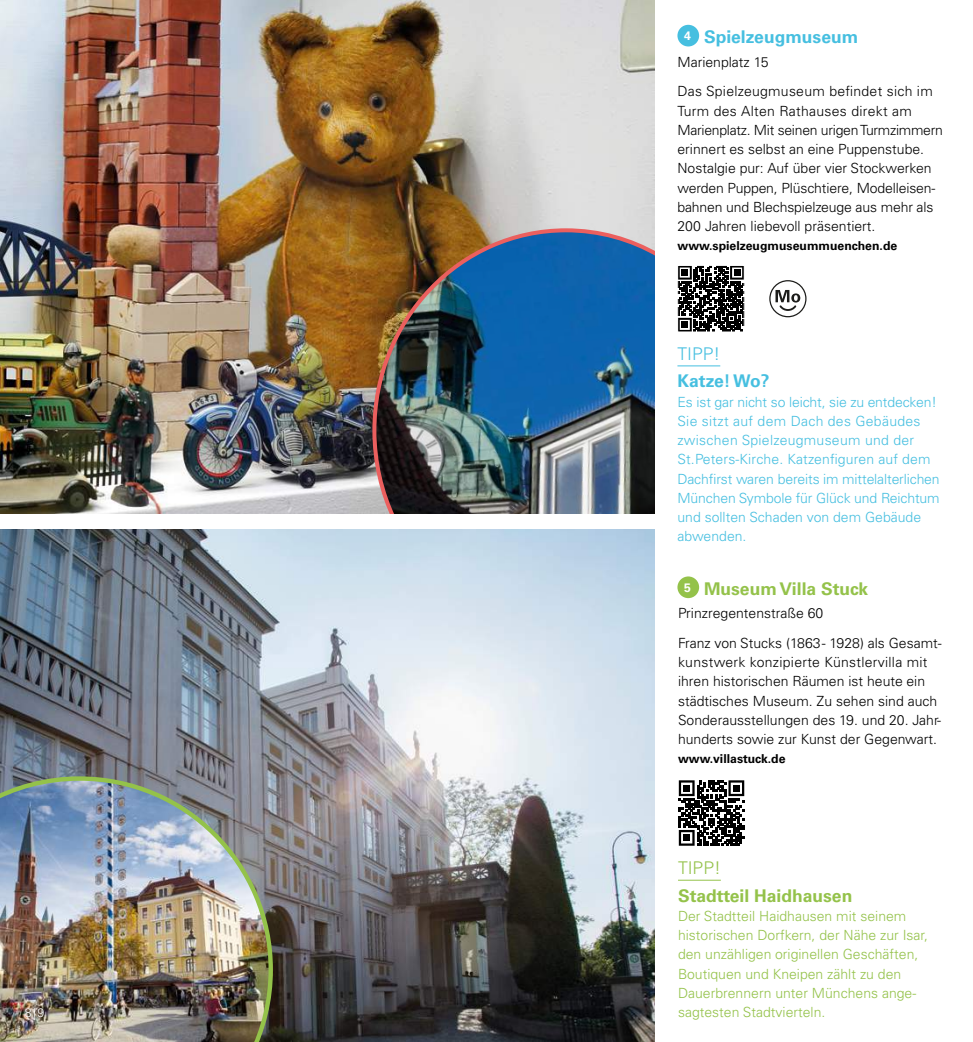
<style>
.page{position:relative;width:973px;height:1042px;background:#fff}
.page>*{position:absolute;margin:0;border:0;box-sizing:border-box;transform-origin:0 0}
.t1{font:700 17.5px "Univers LT Pro 65";color:#94c24a}
.t2{font:700 17.5px "Univers LT Pro 65";color:#46bfe0}
.t3{font:300 17.5px "Univers LT Pro 45";color:#94c24a}
.t4{font:300 17.5px "Univers LT Pro 45";color:#46bfe0}
.t5{font:300 14px/19.2px "Univers LT Pro 45";color:#000}
.t6{font:300 14px/19.2px "Univers LT Pro 45";color:#46bfe0}
.t7{font:300 14px/19.2px "Univers LT Pro 45";color:#94c24a}
.t8{font:300 14px/29.8px "Univers LT Pro 45";letter-spacing:.02em;color:#000}
.t9{font:700 12.25px "Univers LT Pro 65";color:#000}
.t10{font:300 12.25px "Univers LT Pro 45";color:#fff}
</style>
<div class="page">
<hr style="left:678px;top:880px;width:42px;height:1px;background:#94c24a">
<div style="left:677px;top:576px;width:22px;height:22px;background:#94c24a;border-radius:50%"></div>
<svg style="left:744px;top:780px;width:1px;height:59px"></svg>
<svg style="left:678px;top:780px;width:66px;height:66px"></svg>
<div style="left:683px;top:785px;width:7px;height:6px;background:#000"></div>
<div style="left:732px;top:785px;width:7px;height:6px;background:#000"></div>
<div style="left:683px;top:834px;width:7px;height:7px;background:#000"></div>
<img style="left:0;top:529px;width:655px;height:513px">
<img style="left:0;top:774px;width:275px;height:268px">
<div style="left:677px;top:25px;width:22px;height:21px;background:#46bfe0;border-radius:50%"></div>
<img style="left:0;top:0;width:655px;height:513px">
<img style="left:370px;top:226px;width:285px;height:287px">
<hr style="left:677px;top:365px;width:43px;height:1px;background:#46bfe0">
<svg style="left:679px;top:267px;width:63px;height:63px"></svg>
<div style="left:677px;top:265px;width:67px;height:67px;border:1px solid #fff"></div>
<div style="left:769px;top:280px;width:37px;height:37px;border:1px solid #1d1d1b;border-radius:50%"></div>
<svg style="left:775px;top:290px;width:25px;height:21px"></svg>
<p class="t10" style="left:25px;top:1005px;width:21px">8|9</p>
<p class="t10" style="left:37px;top:1005px;width:8px">7</p>
<p class="t2" style="left:684px;top:24px;width:175px"><sup>4</sup> Spielzeugmuseum</p>
<p class="t8" style="left:677px;top:46px;width:257px">Marienplatz 15<br>Das Spielzeugmuseum befindet sich im</p>
<p class="t5" style="left:677px;top:101px;width:267px">Turm des Alten Rathauses direkt am Marienplatz. Mit seinen urigen Turmzimmern erinnert es selbst an eine Puppenstube.<br>Nostalgie pur: Auf über vier Stockwerken werden Puppen, Plüschtiere, Modelleisen&shy;bahnen und Blechspielzeuge aus mehr als 200 Jahren liebevoll präsentiert.</p>
<p class="t9" style="left:677px;top:237px;width:221px">www.spielzeugmuseummuenchen.de</p>
<p class="t4" style="left:677px;top:342px;width:44px">TIPP!</p>
<p class="t2" style="left:677px;top:369px;width:94px">Katze! Wo?</p>
<p class="t6" style="left:677px;top:392px;width:264px">Es ist gar nicht so leicht, sie zu entdecken!<br>Sie sitzt auf dem Dach des Gebäudes zwischen Spielzeugmuseum und der St.Peters-Kirche. Katzenfiguren auf dem Dachfirst waren bereits im mittelalterlichen München Symbole für Glück und Reichtum und sollten Schaden von dem Gebäude abwenden.</p>
<p class="t1" style="left:684px;top:576px;width:185px"><sup>5</sup> Museum Villa Stuck</p>
<p class="t5" style="left:678px;top:598px;width:265px;line-height:29.8px">Prinzregentenstraße 60<br>Franz von Stucks (1863 - 1928) als Gesamt-</p>
<p class="t5" style="left:678px;top:652px;width:264px">kunstwerk konzipierte Künstlervilla mit ihren historischen Räumen ist heute ein städtisches Museum. Zu sehen sind auch Sonderausstellungen des 19. und 20. Jahr&shy;hunderts sowie zur Kunst der Gegenwart.</p>
<p class="t9" style="left:678px;top:750px;width:109px">www.villastuck.de</p>
<p class="t3" style="left:678px;top:856px;width:44px">TIPP!</p>
<p class="t1" style="left:678px;top:883px;width:176px">Stadtteil Haidhausen</p>
<p class="t7" style="left:678px;top:906px;width:251px">Der Stadtteil Haidhausen mit seinem historischen Dorfkern, der Nähe zur Isar, den unzähligen originellen Geschäften, Boutiquen und Kneipen zählt zu den Dauerbrennern unter Münchens ange&shy;sagtesten Stadtvierteln.</p>
</div>
